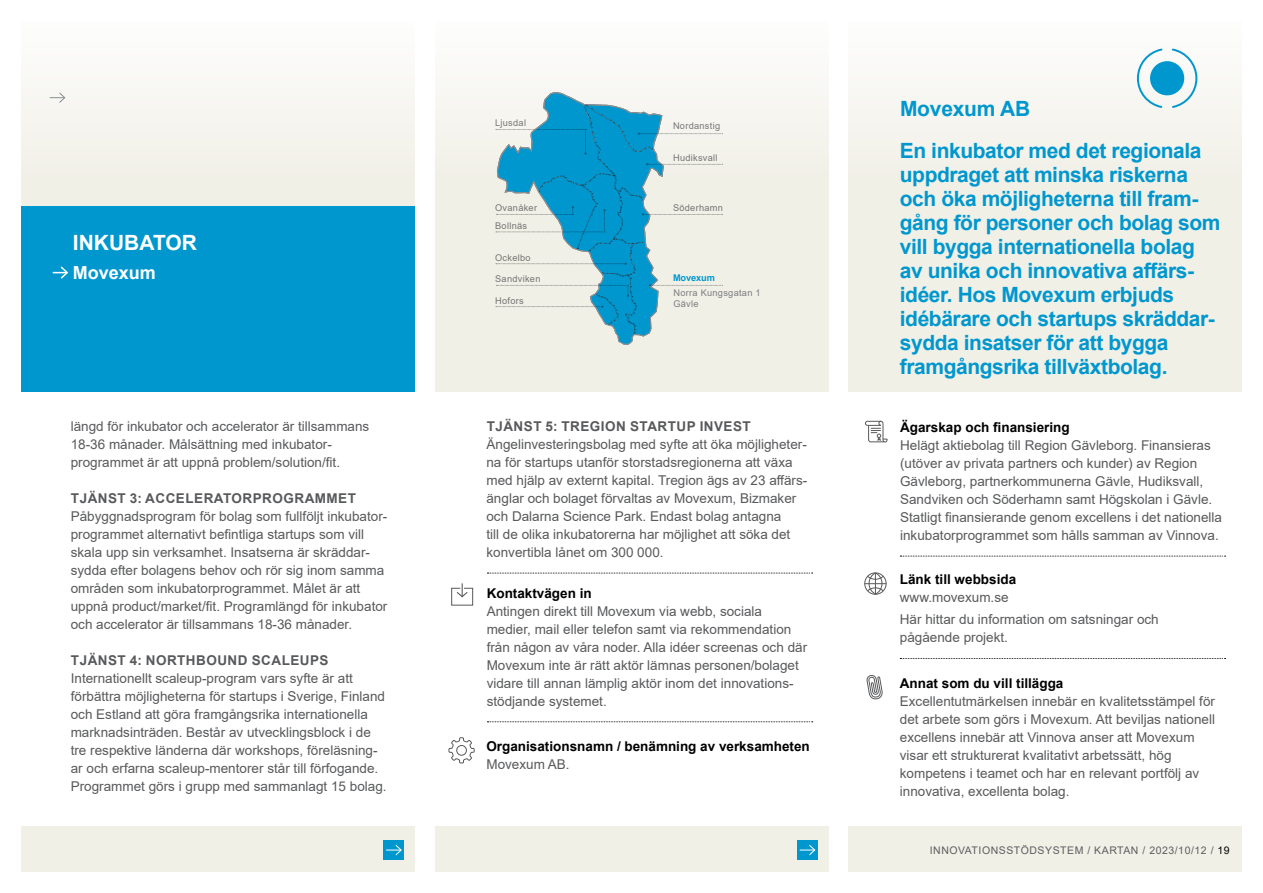
<style>
.page{position:relative;width:1263px;height:893px;background:#fff}
.page>*{position:absolute;margin:0;border:0;box-sizing:border-box;transform-origin:0 0}
.t1{font:700 21px/24px "Arial";letter-spacing:-.02em;color:#0097cf}
.t2{font:700 21px "Arial";color:#fff}
.t3{font:700 18px "Arial";color:#fff}
.t4{font:13.5px/18px "Arial";color:#58595b}
.t5{font:700 13.5px "Arial";color:#000}
.t6{font:700 13.5px "Arial";letter-spacing:.035em;color:#58595b}
.t7{font:10.5px "Arial";letter-spacing:.05em;color:#5d5d60}
.t8{font:9.3px/11.1px "Arial";letter-spacing:.03em;color:#7c7e81}
.t9{font:700 9.3px "Arial";letter-spacing:-.01em;color:#0097cf}
.s1{color:#000}
</style>
<div class="page">
<div style="left:848px;top:827px;width:394px;height:45px;background:#f1f0e7"></div>
<div style="left:435px;top:827px;width:393px;height:45px;background:#f1f0e7"></div>
<div style="left:21px;top:827px;width:394px;height:45px;background:#f1f0e7"></div>
<div style="left:21px;top:21px;width:394px;height:371px;background:#f6f5f0"></div>
<svg style="left:50px;top:92px;width:16px;height:11px"></svg>
<div style="left:21px;top:206px;width:394px;height:186px;background:#0097cf"></div>
<svg style="left:53px;top:266px;width:16px;height:13px"></svg>
<div style="left:384px;top:841px;width:20px;height:19px;background:#0097cf"></div>
<svg style="left:386px;top:845px;width:16px;height:11px"></svg>
<div style="left:435px;top:21px;width:393px;height:371px;background:linear-gradient(to right,#f6f5f0,#f5f4ee)"></div>
<div style="left:797px;top:841px;width:20px;height:19px;background:#0097cf"></div>
<svg style="left:800px;top:845px;width:16px;height:11px"></svg>
<svg style="left:496px;top:93px;width:227px;height:251px;background:#96ccdb"></svg>
<div style="left:848px;top:21px;width:394px;height:371px;background:linear-gradient(to bottom,#f9f9f6,#eeede2)"></div>
<div style="left:1150px;top:61px;width:34px;height:34px;background:#0097cf;border-radius:50%"></div>
<svg style="left:1170px;top:47px;width:28px;height:62px"></svg>
<svg style="left:1136px;top:47px;width:28px;height:62px"></svg>
<svg style="left:487px;top:573px;width:326px;height:1px"></svg>
<svg style="left:451px;top:583px;width:23px;height:23px"></svg>
<svg style="left:487px;top:721px;width:326px;height:1px"></svg>
<svg style="left:448px;top:737px;width:27px;height:27px"></svg>
<svg style="left:865px;top:420px;width:23px;height:23px"></svg>
<svg style="left:900px;top:556px;width:325px;height:1px"></svg>
<svg style="left:900px;top:658px;width:325px;height:1px"></svg>
<div style="left:864px;top:573px;width:22px;height:22px;border:1px solid #58595b;border-radius:50%"></div>
<svg style="left:865px;top:572px;width:21px;height:23px"></svg>
<svg style="left:866px;top:675px;width:17px;height:25px"></svg>
<p class="t2" style="left:73px;top:228px;width:126px">INKUBATOR</p>
<p class="t3" style="left:73px;top:260px;width:85px">Movexum</p>
<p class="t4" style="left:71px;top:417px;width:300px">längd för inkubator och accelerator är tillsammans<br>18-36 månader. Målsättning med inkubator&shy;programmet är att uppnå problem/solution/fit.</p>
<p class="t6" style="left:71px;top:489px;width:287px">TJÄNST 3: ACCELERATORPROGRAMMET</p>
<p class="t4" style="left:71px;top:507px;width:318px">Påbyggnadsprogram för bolag som fullföljt inkubator&shy;programmet alternativt befintliga startups som vill skala upp sin verksamhet. Insatserna är skräddar&shy;sydda efter bolagens behov och rör sig inom samma områden som inkubatorprogrammet. Målet är att uppnå product/market/fit. Programlängd för inkubator och accelerator är tillsammans 18-36 månader.</p>
<p class="t6" style="left:71px;top:651px;width:259px">TJÄNST 4: NORTHBOUND SCALEUPS</p>
<p class="t4" style="left:71px;top:669px;width:317px">Internationellt scaleup-program vars syfte är att förbättra möjligheterna för startups i Sverige, Finland och Estland att göra framgångsrika internationella marknadsinträden. Består av utvecklingsblock i de tre respektive länderna där workshops, föreläsning&shy;ar och erfarna scaleup-mentorer står till förfogande.<br>Programmet görs i grupp med sammanlagt 15 bolag.</p>
<p class="t8" style="left:495px;top:117px;width:32px">Ljusdal</p>
<p class="t8" style="left:673px;top:120px;width:49px">Nordanstig</p>
<p class="t8" style="left:495px;top:202px;width:43px">Ovanåker</p>
<p class="t8" style="left:495px;top:220px;width:33px">Bollnäs</p>
<p class="t8" style="left:495px;top:252px;width:37px">Ockelbo</p>
<p class="t8" style="left:495px;top:273px;width:47px">Sandviken</p>
<p class="t8" style="left:495px;top:295px;width:30px">Hofors</p>
<p class="t8" style="left:673px;top:152px;width:46px">Hudiksvall</p>
<p class="t8" style="left:673px;top:202px;width:51px">Söderhamn</p>
<p class="t9" style="left:673px;top:271px;width:43px">Movexum</p>
<p class="t8" style="left:673px;top:287px;width:89px">Norra Kungsgatan 1<br>Gävle</p>
<p class="t6" style="left:487px;top:416px;width:266px">TJÄNST 5: TREGION STARTUP INVEST</p>
<p class="t4" style="left:486px;top:435px;width:322px">Ängelinvesteringsbolag med syfte att öka möjligheter&shy;na för startups utanför storstadsregionerna att växa med hjälp av externt kapital. Tregion ägs av 23 affärs&shy;änglar och bolaget förvaltas av Movexum, Bizmaker och Dalarna Science Park. Endast bolag antagna<br>till de olika inkubatorerna har möjlighet att söka det konvertibla lånet om 300 000.</p>
<p class="t5" style="left:487px;top:584px;width:107px">Kontaktvägen in</p>
<p class="t4" style="left:487px;top:602px;width:322px">Antingen direkt till Movexum via webb, sociala medier, mail eller telefon samt via rekommendation från någon av våra noder. Alla idéer screenas och där Movexum inte är rätt aktör lämnas personen/bolaget vidare till annan lämplig aktör inom det innovations&shy;stödjande systemet.</p>
<p class="t5" style="left:486px;top:736px;width:325px">Organisationsnamn / benämning av verksamheten</p>
<p class="t4" style="left:486px;top:755px;width:85px">Movexum AB.</p>
<p class="t1" style="left:900px;top:96px;width:132px">Movexum AB</p>
<p class="t1" style="left:900px;top:139px;width:322px">En inkubator med det regionala uppdraget att minska riskerna och öka möjligheterna till fram&shy;gång för personer och bolag som vill bygga internationella bolag av unika och innovativa affärs&shy;idéer. Hos Movexum erbjuds idébärare och startups skräddar&shy;sydda insatser för att bygga framgångsrika tillväxtbolag.</p>
<p class="t5" style="left:900px;top:417px;width:171px">Ägarskap och finansiering</p>
<p class="t4" style="left:900px;top:436px;width:323px">Helägt aktiebolag till Region Gävleborg. Finansieras (utöver av privata partners och kunder) av Region Gävleborg, partnerkommunerna Gävle, Hudiksvall, Sandviken och Söderhamn samt Högskolan i Gävle.<br>Statligt finansierande genom excellens i det nationella inkubatorprogrammet som hålls samman av Vinnova.</p>
<p class="t5" style="left:900px;top:569px;width:118px">Länk till webbsida</p>
<p class="t4" style="left:900px;top:588px;width:110px">www.movexum.se</p>
<p class="t4" style="left:900px;top:610px;width:260px">Här hittar du information om satsningar och pågående projekt.</p>
<p class="t5" style="left:900px;top:674px;width:165px">Annat som du vill tillägga</p>
<p class="t4" style="left:900px;top:692px;width:317px">Excellentutmärkelsen innebär en kvalitetsstämpel för det arbete som görs i Movexum. Att beviljas nationell excellens innebär att Vinnova anser att Movexum visar ett strukturerat kvalitativt arbetssätt, hög kompetens i teamet och har en relevant portfölj av innovativa, excellenta bolag.</p>
<p class="t7" style="left:930px;top:843px;width:301px">INNOVATIONSSTÖDSYSTEM / KARTAN / 2023/10/12 / <span class="s1">19</span></p>
</div>
